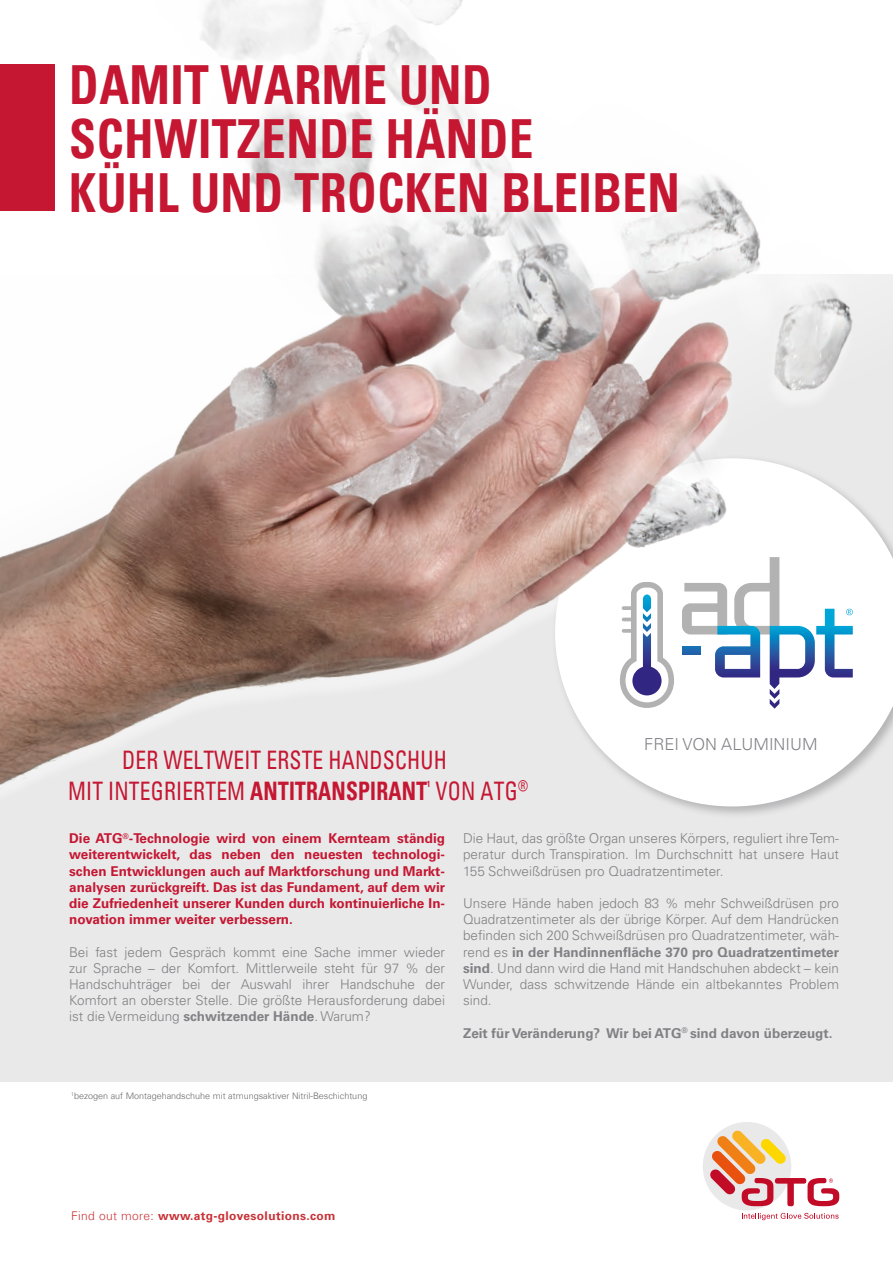
<style>
.page{position:relative;width:893px;height:1263px;background:#fff}
.page>*{position:absolute;margin:0;border:0;box-sizing:border-box;transform-origin:0 0}
.t1{font:700 condensed 54px "Univers";letter-spacing:.01em;color:#c51632;scale:.9 1}
.t2{font:condensed 25.5px "Univers";letter-spacing:.01em;color:#c51632;scale:.84 1}
.t3{font:300 16.5px "Univers LT Pro 45";color:#818084}
.t4{font:300 13.5px/16.2px "Univers LT Pro 45";color:#818084;text-align:justify}
.t5{font:700 13.5px/16.2px "Univers LT Pro 65";color:#c51632;text-align:justify}
.t6{font:700 13.5px "Univers LT Pro 65";color:#818084}
.t7{font:700 12px "Univers Com 65";letter-spacing:.03em;color:#c83035}
.t8{font:300 9px "Univers Com 45";color:#65666a}
.t9{font:700 condensed 8.7px "Univers";color:#c51632;scale:.84 1}
.s1{font-weight:700}
.s2{font-family:"Univers LT Pro 65";font-weight:700}
.s3{font-family:"Univers Com 45";font-weight:300}
</style>
<div class="page">
<div style="left:703px;top:1122px;width:88px;height:88px;background:#e9e9e9;border-radius:50%"></div>
<svg style="left:742px;top:1213px;width:97px;height:7px"></svg>
<svg style="left:710px;top:1130px;width:129px;height:76px"></svg>
<div style="left:0;top:274px;width:893px;height:808px;background:#e9e9e9"></div>
<img style="left:0;top:274px;width:893px;height:541px">
<svg style="left:0;top:0;width:761px;height:274px"></svg>
<div style="left:0;top:64px;width:54px;height:146px;background:#c51632"></div>
<p class="t1" style="left:69px;top:51px;width:471px">DAMIT WARME UND</p>
<p class="t1" style="left:69px;top:105px;width:517px">SCHWITZENDE HÄNDE</p>
<p class="t1" style="left:69px;top:159px;width:680px">KÜHL UND TROCKEN BLEIBEN</p>
<p class="t2" style="left:122px;top:743px;width:388px">DER WELTWEIT ERSTE HANDSCHUH</p>
<p class="t2" style="left:68px;top:774px;width:549px">MIT INTEGRIERTEM <span class="s1">ANTITRANSPIRANT</span> VON ATG<sup>®</sup></p>
<p class="t9" style="left:427px;top:779px;width:5px">1</p>
<p class="t3" style="left:644px;top:734px;width:175px">FREI VON ALUMINIUM</p>
<p class="t5" style="left:69px;top:830px;width:377px">Die ATG<sup>®</sup>-Technologie wird von einem Kernteam ständig weiterentwickelt, das neben den neuesten technologi&shy;schen Entwicklungen auch auf Marktforschung und Markt&shy;analysen zurückgreift. Das ist das Fundament, auf dem wir die Zufriedenheit unserer Kunden durch kontinuierliche In&shy;novation immer weiter verbessern.</p>
<p class="t4" style="left:69px;top:944px;width:377px">Bei fast jedem Gespräch kommt eine Sache immer wieder zur Sprache – der Komfort. Mittlerweile steht für 97 % der Handschuhträger bei der Auswahl ihrer Handschuhe der Komfort an oberster Stelle. Die größte Herausforderung dabei ist die Vermeidung <span class="s2">schwitzender Hände</span>. Warum?</p>
<p class="t4" style="left:463px;top:830px;width:377px">Die Haut, das größte Organ unseres Körpers, reguliert ihre Tem&shy;peratur durch Transpiration. Im Durchschnitt hat unsere Haut 155 Schweißdrüsen pro Quadratzentimeter.</p>
<p class="t4" style="left:463px;top:895px;width:377px">Unsere Hände haben jedoch 83 % mehr Schweißdrüsen pro Quadratzentimeter als der übrige Körper. Auf dem Handrücken befinden sich 200 Schweißdrüsen pro Quadratzentimeter, wäh&shy;rend es <span class="s2">in der Handinnenfläche 370 pro Quadratzentimeter sind</span>. Und dann wird die Hand mit Handschuhen abdeckt – kein Wunder, dass schwitzende Hände ein altbekanntes Problem sind.</p>
<p class="t6" style="left:463px;top:1025px;width:371px">Zeit für Veränderung? Wir bei ATG<sup>®</sup> sind davon überzeugt.</p>
<p class="t8" style="left:71px;top:1090px;width:298px"><sup>1</sup>bezogen auf Montagehandschuhe mit atmungsaktiver Nitril-Beschichtung</p>
<p class="t7" style="left:71px;top:1208px;width:266px"><span class="s3">Find out more:</span> www.atg-glovesolutions.com</p>
</div>
